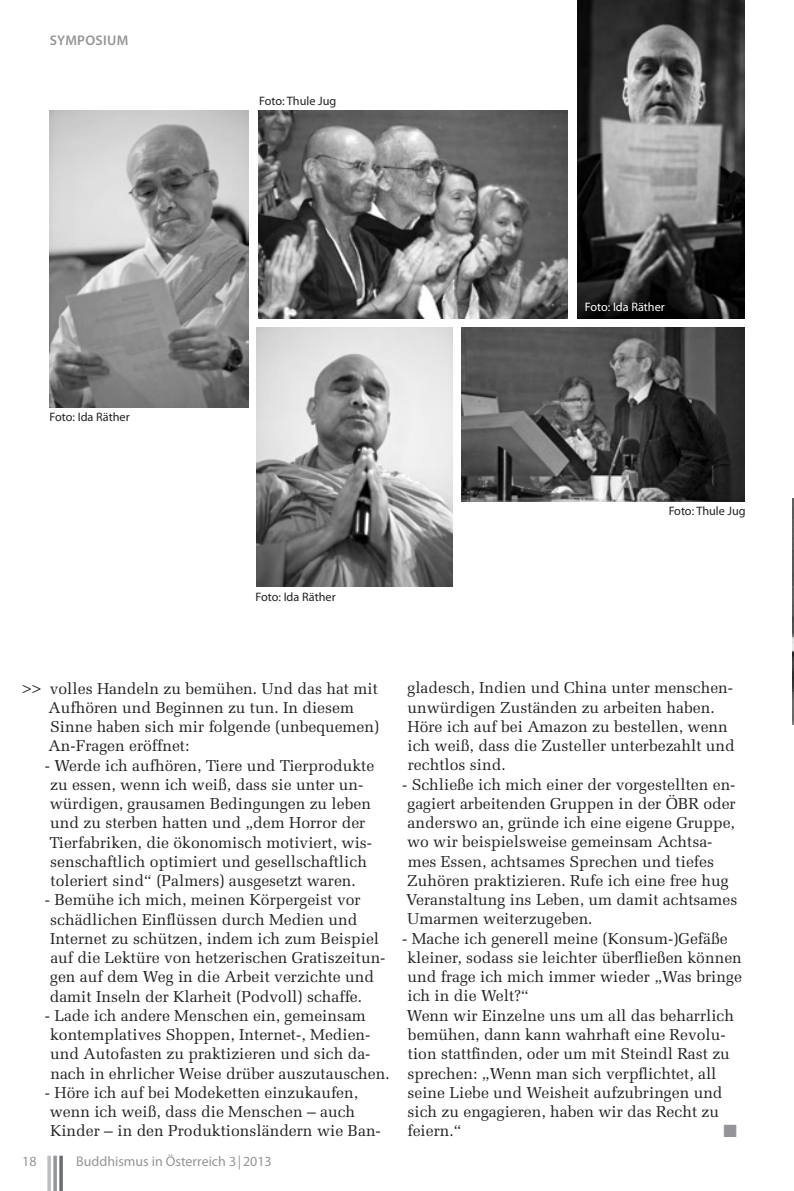
<style>
.page{position:relative;width:794px;height:1191px;background:#fff}
.page>*{position:absolute;margin:0;border:0;box-sizing:border-box;transform-origin:0 0}
.meditationskalender{font:17.68px "Zapf Dingbats ITC";color:#939598}
.oebr_fliess_ohne_EZ{font:15.75px/19.2px "Melior LT Std";color:#231f20}
.t1{font:14px "Myriad Pro";color:#939598}
.oebr_fliess_ohne_EZ-2{font:600 14px "Myriad Pro";letter-spacing:.02em;color:#939598}
.oebr_kasten_fliess{font:12.25px "Myriad Pro";color:#231f20}
.oebr_kasten_fliess-2{font:12.25px "Myriad Pro";color:#fff}
</style>
<div class="page">
<svg style="left:47px;top:1155px;width:4px;height:36px"></svg>
<svg style="left:53px;top:1155px;width:4px;height:36px"></svg>
<svg style="left:59px;top:1155px;width:4px;height:36px"></svg>
<img style="left:577px;top:0;width:167px;height:318px">
<img style="left:257px;top:327px;width:195px;height:260px">
<img style="left:49px;top:110px;width:199px;height:297px">
<img style="left:461px;top:327px;width:284px;height:174px">
<img style="left:792px;top:499px;width:2px;height:225px">
<img style="left:258px;top:110px;width:310px;height:208px">
<p class="oebr_fliess_ohne_EZ-2" style="left:50px;top:32px;width:80px">SYMPOSIUM</p>
<p class="oebr_kasten_fliess" style="left:259px;top:93px;width:78px">Foto: Thule Jug</p>
<p class="oebr_kasten_fliess-2" style="left:585px;top:300px;width:82px">Foto: Ida Räther</p>
<p class="oebr_kasten_fliess" style="left:50px;top:409px;width:82px">Foto: Ida Räther</p>
<p class="oebr_kasten_fliess" style="left:255px;top:589px;width:82px">Foto: Ida Räther</p>
<p class="oebr_kasten_fliess" style="left:668px;top:504px;width:78px">Foto: Thule Jug</p>
<p class="oebr_fliess_ohne_EZ" style="left:49px;top:678px;width:332px">volles Handeln zu bemühen. Und das hat mit Aufhören und Beginnen zu tun. In diesem Sinne haben sich mir folgende (unbequemen)<br>An-Fragen eröffnet:</p>
<p class="oebr_fliess_ohne_EZ" style="left:45px;top:755px;width:331px">- Werde ich aufhören, Tiere und Tierprodukte zu essen, wenn ich weiß, dass sie unter un&shy;würdigen, grausamen Bedingungen zu leben und zu sterben hatten und „dem Horror der Tierfabriken, die ökonomisch motiviert, wis&shy;senschaftlich optimiert und gesellschaftlich toleriert sind“ (Palmers) ausgesetzt waren.</p>
<p class="oebr_fliess_ohne_EZ" style="left:50px;top:890px;width:337px;text-indent:-5px">- Bemühe ich mich, meinen Körpergeist vor schädlichen Einflüssen durch Medien und Internet zu schützen, indem ich zum Beispiel auf die Lektüre von hetzerischen Gratiszeitun&shy;gen auf dem Weg in die Arbeit verzichte und damit Inseln der Klarheit (Podvoll) schaffe.</p>
<p class="oebr_fliess_ohne_EZ" style="left:50px;top:1005px;width:341px;text-indent:-5px">- Lade ich andere Menschen ein, gemeinsam kontemplatives Shoppen, Internet-, Medien&shy;und Autofasten zu praktizieren und sich da&shy;nach in ehrlicher Weise drüber auszutauschen.</p>
<p class="oebr_fliess_ohne_EZ" style="left:50px;top:1082px;width:333px;text-indent:-5px">- Höre ich auf bei Modeketten einzukaufen, wenn ich weiß, dass die Menschen – auch<br>Kinder – in den Produktionsländern wie Ban-</p>
<p class="oebr_fliess_ohne_EZ" style="left:22px;top:678px;width:21px">&gt;&gt;</p>
<p class="t1" style="left:22px;top:1152px;width:16px">18</p>
<p class="t1" style="left:76px;top:1152px;width:197px">Buddhismus in Österreich 3|2013</p>
<p class="oebr_fliess_ohne_EZ" style="left:407px;top:678px;width:329px">gladesch, Indien und China unter menschen&shy;unwürdigen Zuständen zu arbeiten haben.<br>Höre ich auf bei Amazon zu bestellen, wenn ich weiß, dass die Zusteller unterbezahlt und rechtlos sind.</p>
<p class="oebr_fliess_ohne_EZ" style="left:402px;top:774px;width:337px">- Schließe ich mich einer der vorgestellten en&shy;gagiert arbeitenden Gruppen in der ÖBR oder anderswo an, gründe ich eine eigene Gruppe, wo wir beispielsweise gemeinsam Achtsa&shy;mes Essen, achtsames Sprechen und tiefes Zuhören praktizieren. Rufe ich eine free hug Veranstaltung ins Leben, um damit achtsames Umarmen weiterzugeben.</p>
<p class="oebr_fliess_ohne_EZ" style="left:407px;top:928px;width:336px;text-indent:-5px">- Mache ich generell meine (Konsum-)Gefäße kleiner, sodass sie leichter überfließen können und frage ich mich immer wieder „Was bringe ich in die Welt?“</p>
<p class="oebr_fliess_ohne_EZ" style="left:407px;top:1005px;width:329px">Wenn wir Einzelne uns um all das beharrlich bemühen, dann kann wahrhaft eine Revolu&shy;tion stattfinden, oder um mit Steindl Rast zu sprechen: „Wenn man sich verpflichtet, all seine Liebe und Weisheit aufzubringen und sich zu engagieren, haben wir das Recht zu feiern.“</p>
<p class="meditationskalender" style="left:723px;top:1123px;width:15px">■</p>
</div>
